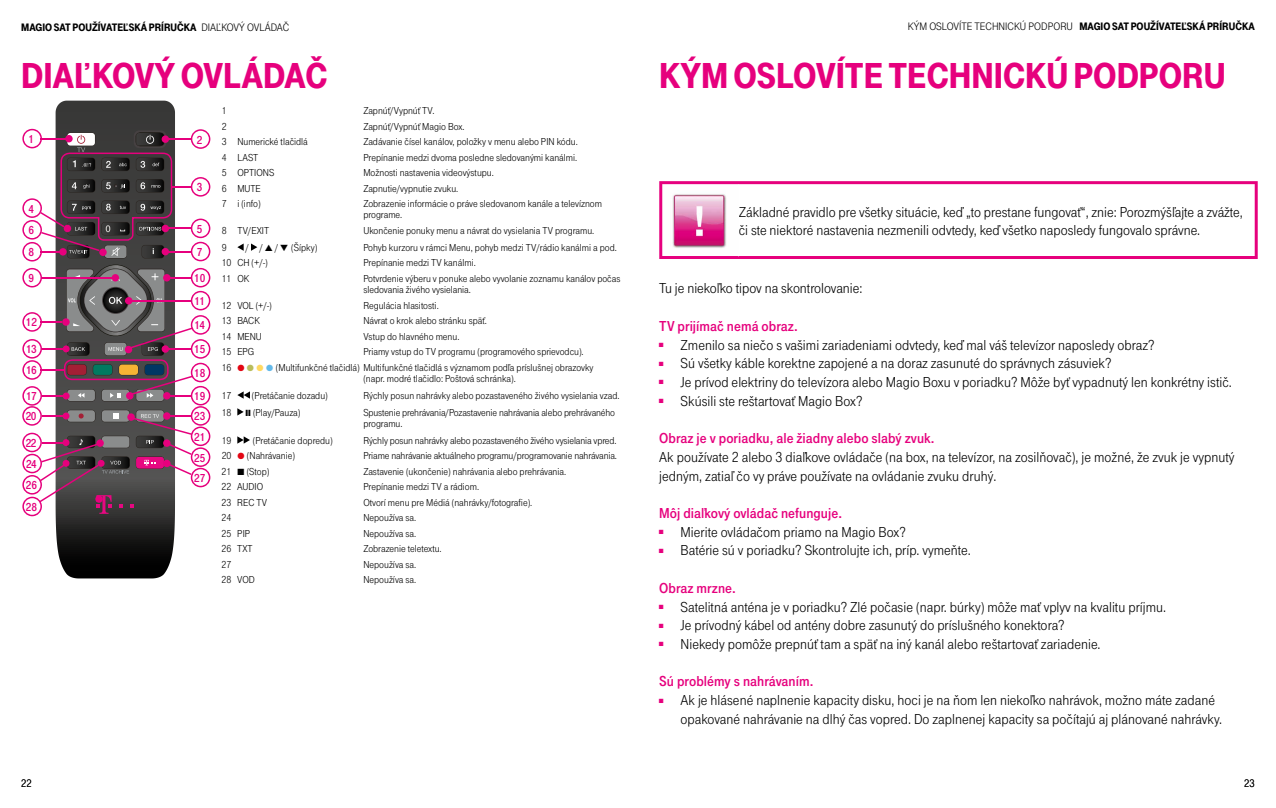
<style>
.page{position:relative;width:1276px;height:808px;background:#fff}
.page>*{position:absolute;margin:0;border:0;box-sizing:border-box;transform-origin:0 0}
.t1{font:37.5px "Tele Grotesk Ultr";color:#e6007d}
.t2{font:15px/18.8px "Tele Grotesk Norm";letter-spacing:.005em;color:#000}
.t3{font:15px "Tele Grotesk Fett";letter-spacing:.005em;color:#e6007d}
.t4{font:12px/20.4px "Tele Grotesk Fett";color:#e6007d}
.t5{font:11.25px "Tele Grotesk Ultr";color:#000}
.t6{font:11.25px "Tele Grotesk Norm";color:#000}
.t7{font:10.5px/11.2px "Tele Grotesk Norm";color:#000}
.s1{font-family:"Tele Grotesk Norm"}
.s2{color:#e30613}
.s3{color:#b9bd5c}
.s4{color:#ffd962}
.s5{color:#63b9e9}
.s6{font-family:"Tele Logo";font-size:30px;color:#e6007d}
</style>
<div class="page">
<svg style="left:237px;top:243px;width:7px;height:8px"></svg>
<svg style="left:251px;top:243px;width:6px;height:8px"></svg>
<svg style="left:237px;top:391px;width:13px;height:8px"></svg>
<svg style="left:237px;top:408px;width:7px;height:8px"></svg>
<svg style="left:237px;top:436px;width:13px;height:8px"></svg>
<svg style="left:56px;top:101px;width:119px;height:477px;background:#272626"></svg>
<svg style="left:56px;top:101px;width:10px;height:11px"></svg>
<svg style="left:22px;top:129px;width:188px;height:387px"></svg>
<svg style="left:659px;top:181px;width:598px;height:78px"></svg>
<img style="left:660px;top:182px;width:79px;height:76px">
<p class="t5" style="left:21px;top:21px;width:270px">MAGIO SAT POUŽÍVATEĽSKÁ PRÍRUČKA <span class="s1">DIAĽKOVÝ OVLÁDAČ</span></p>
<p class="t5" style="left:908px;top:20px;width:348px"><span class="s1">KÝM OSLOVÍTE TECHNICKÚ PODPORU</span> MAGIO SAT POUŽÍVATEĽSKÁ PRÍRUČKA</p>
<h1 class="t1" style="left:21px;top:54px;width:308px">DIAĽKOVÝ OVLÁDAČ</h1>
<p class="t4" style="left:29px;top:129px;width:7px">1</p>
<p class="t4" style="left:29px;top:199px;width:7px">4</p>
<p class="t4" style="left:29px;top:242px;width:7px">8</p>
<p class="t4" style="left:29px;top:220px;width:7px">6</p>
<p class="t4" style="left:29px;top:268px;width:7px">9</p>
<p class="t4" style="left:26px;top:312px;width:13px">12</p>
<p class="t4" style="left:26px;top:339px;width:12px">13</p>
<p class="t4" style="left:26px;top:387px;width:12px;line-height:20px">17<br>20</p>
<p class="t4" style="left:26px;top:433px;width:12px">22</p>
<p class="t4" style="left:26px;top:360px;width:12px">16</p>
<p class="t4" style="left:26px;top:453px;width:13px;line-height:21.5px;text-align:justify">24<br>26<br>28</p>
<p class="t4" style="left:197px;top:129px;width:7px">2</p>
<p class="t4" style="left:197px;top:177px;width:7px">3</p>
<p class="t4" style="left:197px;top:217px;width:7px;line-height:23.2px">5<br>7</p>
<p class="t4" style="left:194px;top:268px;width:13px">10</p>
<p class="t4" style="left:194px;top:289px;width:12px;line-height:24.3px">11<br>14</p>
<p class="t4" style="left:194px;top:339px;width:13px">15</p>
<p class="t4" style="left:194px;top:363px;width:13px">18</p>
<p class="t4" style="left:194px;top:386px;width:13px;text-align:justify">19<br>23<br>21<br>25<br>27</p>
<p class="t7" style="left:222px;top:105px;width:6px">1</p>
<p class="t7" style="left:363px;top:105px;width:73px">Zapnúť/Vypnúť TV.</p>
<p class="t7" style="left:222px;top:121px;width:6px">2</p>
<p class="t7" style="left:363px;top:121px;width:103px">Zapnúť/Vypnúť Magio Box.</p>
<p class="t7" style="left:222px;top:136px;width:88px">3 Numerické tlačidlá</p>
<p class="t7" style="left:363px;top:136px;width:216px">Zadávanie čísel kanálov, položky v menu alebo PIN kódu.</p>
<p class="t7" style="left:222px;top:152px;width:38px">4 LAST</p>
<p class="t7" style="left:363px;top:152px;width:215px">Prepínanie medzi dvoma posledne sledovanými kanálmi.</p>
<p class="t7" style="left:222px;top:167px;width:54px">5 OPTIONS</p>
<p class="t7" style="left:363px;top:167px;width:132px">Možnosti nastavenia videovýstupu.</p>
<p class="t7" style="left:222px;top:183px;width:41px">6 MUTE</p>
<p class="t7" style="left:363px;top:183px;width:96px">Zapnutie/vypnutie zvuku.</p>
<p class="t7" style="left:222px;top:198px;width:40px">7 i (info)</p>
<p class="t7" style="left:363px;top:198px;width:240px">Zobrazenie informácie o práve sledovanom kanále a televíznom programe.</p>
<p class="t7" style="left:222px;top:225px;width:49px">8 TV/EXIT</p>
<p class="t7" style="left:363px;top:225px;width:232px">Ukončenie ponuky menu a návrat do vysielania TV programu.</p>
<p class="t7" style="left:222px;top:242px;width:6px">9</p>
<p class="t7" style="left:245px;top:242px;width:73px">/ / ▲ / ▼ (Šípky)</p>
<p class="t7" style="left:363px;top:242px;width:255px">Pohyb kurzoru v rámci Menu, pohyb medzi TV/rádio kanálmi a pod.</p>
<p class="t7" style="left:222px;top:257px;width:48px">10 CH (+/-)</p>
<p class="t7" style="left:363px;top:257px;width:114px">Prepínanie medzi TV kanálmi.</p>
<p class="t7" style="left:222px;top:273px;width:29px">11 OK</p>
<p class="t7" style="left:363px;top:273px;width:258px">Potvrdenie výberu v ponuke alebo vyvolanie zoznamu kanálov počas sledovania živého vysielania.</p>
<p class="t7" style="left:222px;top:300px;width:52px">12 VOL (+/-)</p>
<p class="t7" style="left:363px;top:300px;width:77px">Regulácia hlasitosti.</p>
<p class="t7" style="left:222px;top:315px;width:40px">13 BACK</p>
<p class="t7" style="left:363px;top:315px;width:125px">Návrat o krok alebo stránku späť.</p>
<p class="t7" style="left:222px;top:331px;width:42px">14 MENU</p>
<p class="t7" style="left:363px;top:331px;width:98px">Vstup do hlavného menu.</p>
<p class="t7" style="left:222px;top:346px;width:34px">15 EPG</p>
<p class="t7" style="left:222px;top:344px;width:373px;line-height:15.6px;text-indent:142px">Priamy vstup do TV programu (programového sprievodcu).<br>16 <span class="s2">●</span> <span class="s3">●</span> <span class="s4">●</span> <span class="s5">●</span> (Multifunkčné tlačidlá) Multifunkčné tlačidlá s významom podľa príslušnej obrazovky</p>
<p class="t7" style="left:363px;top:373px;width:154px">(napr. modré tlačidlo: Poštová schránka).</p>
<p class="t7" style="left:222px;top:390px;width:11px">17</p>
<p class="t7" style="left:252px;top:390px;width:77px">(Pretáčanie dozadu)</p>
<p class="t7" style="left:363px;top:390px;width:258px">Rýchly posun nahrávky alebo pozastaveného živého vysielania vzad.</p>
<p class="t7" style="left:222px;top:407px;width:11px">18</p>
<p class="t7" style="left:246px;top:407px;width:56px">■ ■ (Play/Pauza)</p>
<p class="t7" style="left:363px;top:407px;width:253px">Spustenie prehrávania/Pozastavenie nahrávania alebo prehrávaného programu.</p>
<p class="t7" style="left:222px;top:435px;width:11px">19</p>
<p class="t7" style="left:253px;top:435px;width:81px">(Pretáčanie dopredu)</p>
<p class="t7" style="left:363px;top:435px;width:255px">Rýchly posun nahrávky alebo pozastaveného živého vysielania vpred.</p>
<p class="t7" style="left:222px;top:450px;width:75px">20 <span class="s2">●</span> (Nahrávanie)</p>
<p class="t7" style="left:363px;top:450px;width:255px">Priame nahrávanie aktuálneho programu/programovanie nahrávania.</p>
<p class="t7" style="left:222px;top:466px;width:49px">21 ■ (Stop)</p>
<p class="t7" style="left:363px;top:466px;width:204px">Zastavenie (ukončenie) nahrávania alebo prehrávania.</p>
<p class="t7" style="left:222px;top:481px;width:43px">22 AUDIO</p>
<p class="t7" style="left:363px;top:481px;width:117px">Prepínanie medzi TV a rádiom.</p>
<p class="t7" style="left:222px;top:497px;width:47px">23 REC TV</p>
<p class="t7" style="left:363px;top:497px;width:170px">Otvorí menu pre Médiá (nahrávky/fotografie).</p>
<p class="t7" style="left:222px;top:512px;width:11px">24</p>
<p class="t7" style="left:363px;top:512px;width:54px">Nepoužíva sa.</p>
<p class="t7" style="left:222px;top:528px;width:30px">25 PIP</p>
<p class="t7" style="left:363px;top:528px;width:54px">Nepoužíva sa.</p>
<p class="t7" style="left:222px;top:543px;width:32px">26 TXT</p>
<p class="t7" style="left:363px;top:543px;width:80px">Zobrazenie teletextu.</p>
<p class="t7" style="left:222px;top:559px;width:11px">27</p>
<p class="t7" style="left:363px;top:559px;width:54px">Nepoužíva sa.</p>
<p class="t7" style="left:222px;top:574px;width:35px">28 VOD</p>
<p class="t7" style="left:363px;top:574px;width:54px">Nepoužíva sa.</p>
<h1 class="t1" style="left:659px;top:54px;width:568px">KÝM OSLOVÍTE TECHNICKÚ PODPORU</h1>
<h2 class="t2" style="left:739px;top:203px;width:505px;line-height:18px">Základné pravidlo pre všetky situácie, keď „to prestane fungovať“, znie: Porozmýšľajte a zvážte, či ste niektoré nastavenia nezmenili odvtedy, keď všetko naposledy fungovalo správne.</h2>
<h2 class="t2" style="left:659px;top:279px;width:205px">Tu je niekoľko tipov na skontrolovanie:</h2>
<h2 class="t3" style="left:659px;top:317px;width:140px">TV prijímač nemá obraz.</h2>
<p class="t2" style="left:659px;top:335px;width:574px"><span class="s6">§</span> Zmenilo sa niečo s vašimi zariadeniami odvtedy, keď mal váš televízor naposledy obraz?<br><span class="s6">§</span> Sú všetky káble korektne zapojené a na doraz zasunuté do správnych zásuviek?<br><span class="s6">§</span> Je prívod elektriny do televízora alebo Magio Boxu v poriadku? Môže byť vypadnutý len konkrétny istič. <span class="s6">§</span> Skúsili ste reštartovať Magio Box?</p>
<h2 class="t3" style="left:659px;top:430px;width:277px">Obraz je v poriadku, ale žiadny alebo slabý zvuk.</h2>
<h2 class="t2" style="left:659px;top:448px;width:577px">Ak používate 2 alebo 3 diaľkove ovládače (na box, na televízor, na zosilňovač), je možné, že zvuk je vypnutý jedným, zatiaľ čo vy práve používate na ovládanie zvuku druhý.</h2>
<h2 class="t3" style="left:659px;top:505px;width:184px">Môj diaľkový ovládač nefunguje.</h2>
<h2 class="t2" style="left:659px;top:522px;width:313px"><span class="s6">§</span> Mierite ovládačom priamo na Magio Box?<br><span class="s6">§</span> Batérie sú v poriadku? Skontrolujte ich, príp. vymeňte.</h2>
<h2 class="t3" style="left:659px;top:579px;width:78px">Obraz mrzne.</h2>
<p class="t2" style="left:659px;top:597px;width:508px"><span class="s6">§</span> Satelitná anténa je v poriadku? Zlé počasie (napr. búrky) môže mať vplyv na kvalitu príjmu. <span class="s6">§</span> Je prívodný kábel od antény dobre zasunutý do príslušného konektora?<br><span class="s6">§</span> Niekedy pomôže prepnúť tam a späť na iný kanál alebo reštartovať zariadenie.</p>
<h2 class="t3" style="left:659px;top:673px;width:156px">Sú problémy s nahrávaním.</h2>
<h2 class="t2" style="left:680px;top:691px;width:543px;text-indent:-21px"><span class="s6">§</span> Ak je hlásené naplnenie kapacity disku, hoci je na ňom len niekoľko nahrávok, možno máte zadané opakované nahrávanie na dlhý čas vopred. Do zaplnenej kapacity sa počítajú aj plánované nahrávky.</h2>
<p class="t6" style="left:21px;top:777px;width:12px">22</p>
<p class="t6" style="left:1244px;top:777px;width:12px">23</p>
</div>
